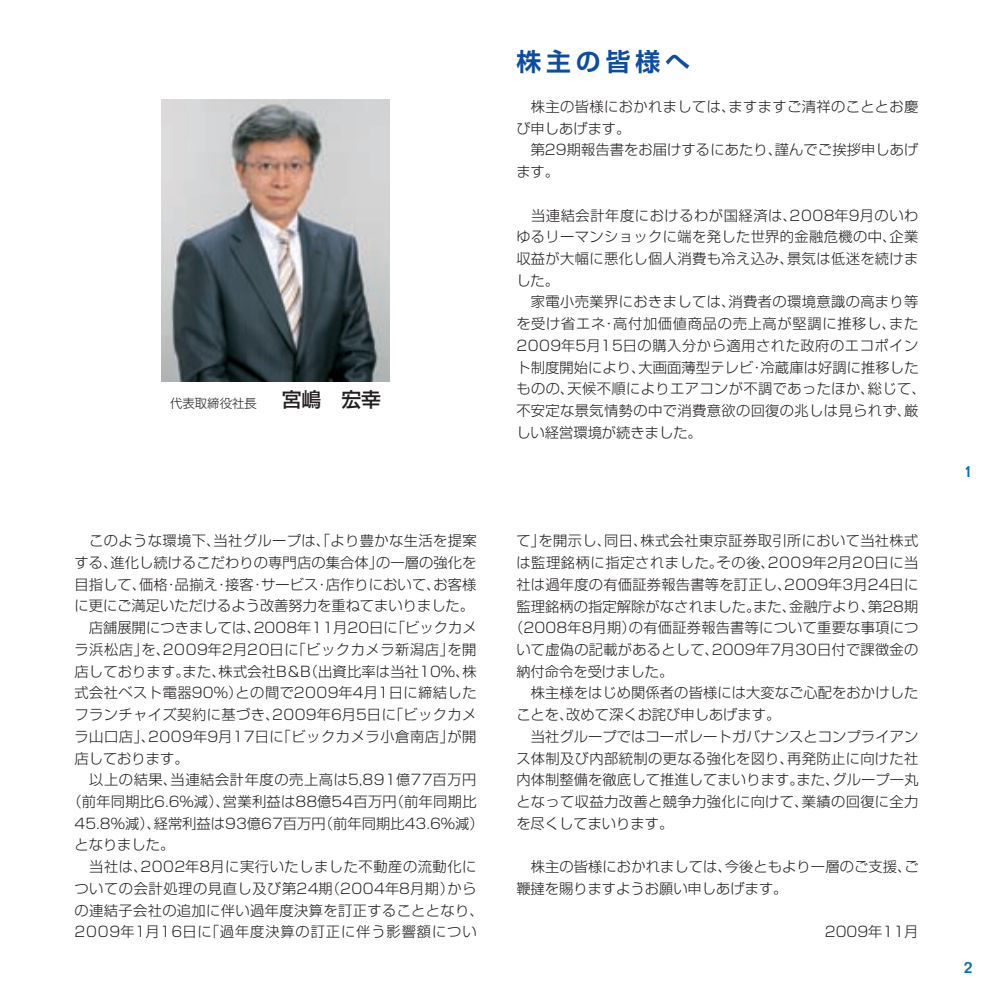
<style>
.page{position:relative;width:993px;height:993px;background:#fff}
.page>*{position:absolute;margin:0;border:0;box-sizing:border-box;transform-origin:0 0}
.t1{font:700 24.85px "Shin Go Pro De";letter-spacing:.2em;color:#0d4da1}
.t2{font:500 16.1px "Folio Std";color:#0072bc}
.t3{font:300 14.17px/21.7px "Shin Go Pro";letter-spacing:.02em;color:#231f20}
.t4{font:300 14.17px "Shin Go Pro";letter-spacing:.04em;color:#231f20}
.t5{font:300 14.17px "Shin Go Pro";color:#231f20}
.t6{font:300 14.17px "Shin Go Pro";letter-spacing:.06em;color:#231f20}
.t7{font:300 12.42px "Shin Go Pro";color:#231f20}
.s1{font-weight:500;font-size:19.78px}
</style>
<div class="page">
<img style="left:161px;top:99px;width:228px;height:282px">
<p class="t7" style="left:170px;top:392px;width:212px">代表取締役社長　　<span class="s1">宮嶋　宏幸</span></p>
<p class="t3" style="left:74px;top:528px;width:403px">　このような環境下、当社グループは、「より豊かな生活を提案</p>
<p class="t3" style="left:74px;top:550px;width:403px">する、進化し続けるこだわりの専門店の集合体」の一層の強化を</p>
<p class="t3" style="left:74px;top:571px;width:403px">目指して、価格・品揃え・接客・サービス・店作りにおいて、お客様</p>
<p class="t5" style="left:74px;top:594px;width:401px">に更にご満足いただけるよう改善努力を重ねてまいりました。</p>
<p class="t3" style="left:74px;top:615px;width:403px">　店舗展開につきましては、2008年11月20日に「ビックカメ</p>
<p class="t4" style="left:74px;top:637px;width:403px">ラ浜松店」を、2009年2月20日に「ビックカメラ新潟店」を開</p>
<p class="t3" style="left:74px;top:658px;width:403px">店しております。また、株式会社B&amp;B（出資比率は当社10%、株</p>
<p class="t3" style="left:74px;top:680px;width:403px">式会社ベスト電器90%）との間で2009年4月1日に締結した</p>
<p class="t3" style="left:74px;top:702px;width:403px">フランチャイズ契約に基づき、2009年6月5日に「ビックカメ</p>
<p class="t4" style="left:74px;top:724px;width:403px">ラ山口店」、2009年9月17日に「ビックカメラ小倉南店」が開</p>
<p class="t5" style="left:74px;top:746px;width:116px">店しております。</p>
<p class="t4" style="left:74px;top:768px;width:403px">　以上の結果、当連結会計年度の売上高は5,891億77百万円</p>
<p class="t3" style="left:67px;top:788px;width:410px">（前年同期比6.6%減）、営業利益は88億54百万円（前年同期比</p>
<p class="t3" style="left:74px;top:810px;width:411px">45.8%減）、経常利益は93億67百万円（前年同期比43.6%減）</p>
<p class="t3" style="left:74px;top:832px;width:101px">となりました。</p>
<p class="t4" style="left:74px;top:854px;width:403px">　当社は、2002年8月に実行いたしました不動産の流動化に</p>
<p class="t4" style="left:74px;top:876px;width:403px">ついての会計処理の見直し及び第24期（2004年8月期）から</p>
<p class="t3" style="left:74px;top:897px;width:410px">の連結子会社の追加に伴い過年度決算を訂正することとなり、</p>
<p class="t6" style="left:74px;top:920px;width:403px">2009年1月16日に「過年度決算の訂正に伴う影響額につい</p>
<h1 class="t1" style="left:516px;top:42px;width:175px">株主の皆様へ</h1>
<p class="t3" style="left:516px;top:94px;width:403px">　株主の皆様におかれましては、ますますご清祥のこととお慶び申しあげます。<br>　第29期報告書をお届けするにあたり、謹んでご挨拶申しあげます。</p>
<p class="t3" style="left:516px;top:202px;width:410px">　当連結会計年度におけるわが国経済は、2008年9月のいわゆるリーマンショックに端を発した世界的金融危機の中、企業収益が大幅に悪化し個人消費も冷え込み、景気は低迷を続けました。<br>　家電小売業界におきましては、消費者の環境意識の高まり等を受け省エネ・高付加価値商品の売上高が堅調に推移し、また<br>2009年5月15日の購入分から適用された政府のエコポイント制度開始により、大画面薄型テレビ・冷蔵庫は好調に推移したものの、天候不順によりエアコンが不調であったほか、総じて、不安定な景気情勢の中で消費意欲の回復の兆しは見られず、厳しい経営環境が続きました。</p>
<p class="t3" style="left:516px;top:528px;width:403px">て」を開示し、同日、株式会社東京証券取引所において当社株式</p>
<p class="t4" style="left:516px;top:551px;width:403px">は監理銘柄に指定されました。その後、2009年2月20日に当</p>
<p class="t3" style="left:516px;top:571px;width:403px">社は過年度の有価証券報告書等を訂正し、2009年3月24日に</p>
<p class="t3" style="left:516px;top:593px;width:403px">監理銘柄の指定解除がなされました。また、金融庁より、第28期</p>
<p class="t3" style="left:509px;top:615px;width:410px">（2008年8月期）の有価証券報告書等について重要な事項につ</p>
<p class="t3" style="left:516px;top:636px;width:403px">いて虚偽の記載があるとして、2009年7月30日付で課徴金の</p>
<p class="t5" style="left:516px;top:659px;width:158px">納付命令を受けました。</p>
<p class="t3" style="left:516px;top:680px;width:403px">　株主様をはじめ関係者の皆様には大変なご心配をおかけした</p>
<p class="t5" style="left:516px;top:703px;width:265px">ことを、改めて深くお詫び申しあげます。</p>
<p class="t3" style="left:516px;top:723px;width:403px">　当社グループではコーポレートガバナンスとコンプライアン</p>
<p class="t3" style="left:516px;top:745px;width:403px">ス体制及び内部統制の更なる強化を図り、再発防止に向けた社</p>
<p class="t3" style="left:516px;top:767px;width:403px">内体制整備を徹底して推進してまいります。また、グループ一丸</p>
<p class="t3" style="left:516px;top:788px;width:403px">となって収益力改善と競争力強化に向けて、業績の回復に全力</p>
<p class="t5" style="left:516px;top:811px;width:158px">を尽くしてまいります。</p>
<p class="t3" style="left:516px;top:854px;width:403px">　株主の皆様におかれましては、今後ともより一層のご支援、ご鞭撻を賜りますようお願い申しあげます。</p>
<p class="t5" style="left:824px;top:920px;width:95px">2009年11月</p>
<p class="t2" style="left:963px;top:461px;width:10px">1</p>
<p class="t2" style="left:963px;top:957px;width:10px">2</p>
</div>
